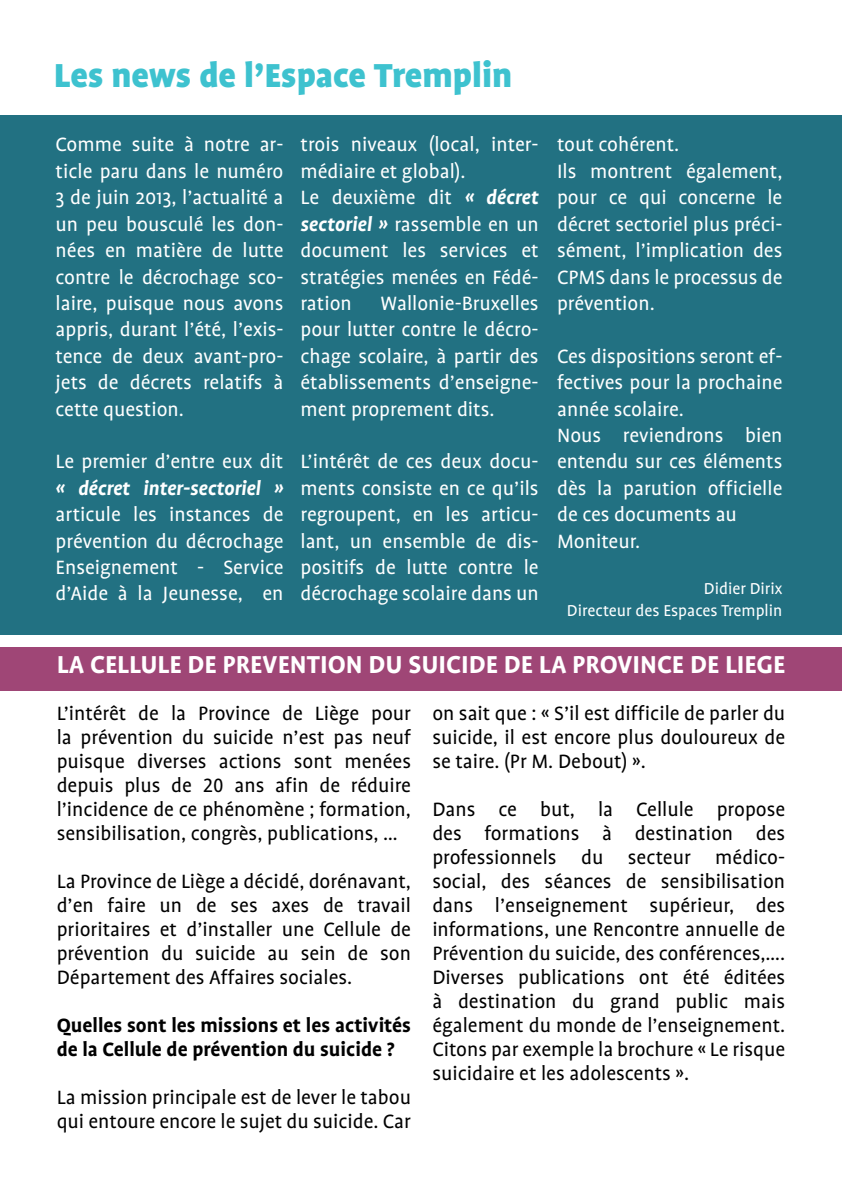
<style>
.page{position:relative;width:842px;height:1191px;background:#fff}
.page>*{position:absolute;margin:0;border:0;box-sizing:border-box;transform-origin:0 0}
.t1{font:900 38px "Profile OT";color:#3ec2cf}
.t2{font:700 28px "Profile OT";color:#fff}
.t3{font:22px/26.4px "Profile OT";color:#fff;text-align:justify}
.t4{font:22px/24px "Profile OT";color:#000;text-align:justify}
.t5{font:700 22px/24px "Profile OT";color:#000}
.t6{font:italic 700 22px "Profile OT";letter-spacing:-.005em;color:#fff}
.t7{font:18px/21.6px "Profile OT";color:#fff;text-align:right}
.s1{font-weight:700;font-style:italic}
</style>
<div class="page">
<div style="left:0;top:115px;width:842px;height:520px;background:#227182"></div>
<div style="left:0;top:646px;width:842px;height:44px;background:#9f4676"></div>
<h1 class="t1" style="left:54px;top:54px;width:460px">Les news de l’Espace Tremplin</h1>
<p class="t3" style="left:56px;top:132px;width:229px">Comme suite à notre ar&shy;ticle paru dans le numéro 3 de juin 2013, l’actualité a un peu bousculé les don&shy;nées en matière de lutte contre le décrochage sco&shy;laire, puisque nous avons appris, durant l’été, l’exis&shy;tence de deux avant-pro&shy;jets de décrets relatifs à cette question.</p>
<p class="t3" style="left:56px;top:449px;width:229px">Le premier d’entre eux dit</p>
<p class="t6" style="left:56px;top:476px;width:229px">« décret inter-sectoriel »</p>
<p class="t3" style="left:56px;top:502px;width:229px">articule les instances de prévention du décrochage Enseignement - Service d’Aide à la Jeunesse, en</p>
<p class="t3" style="left:300px;top:132px;width:240px;text-align:left">trois niveaux (local, inter&shy;médiaire et global).<br>Le deuxième dit <span class="s1">« décret sectoriel »</span> rassemble en un document les services et stratégies menées en Fédé&shy;ration</p>
<p class="t3" style="left:300px;top:290px;width:240px;text-indent:80px">Wallonie-Bruxelles pour lutter contre le décro&shy;chage scolaire, à partir des établissements d’enseigne&shy;ment proprement dits.</p>
<p class="t3" style="left:300px;top:449px;width:240px">L’intérêt de ces deux docu&shy;ments consiste en ce qu’ils regroupent, en les articu&shy;lant, un ensemble de dis&shy;positifs de lutte contre le décrochage scolaire dans un</p>
<p class="t3" style="left:557px;top:132px;width:227px;text-align:left">tout cohérent.<br>Ils montrent également, pour ce qui concerne le décret sectoriel plus préci&shy;sément, l’implication des<br>CPMS dans le processus de prévention.</p>
<p class="t3" style="left:557px;top:343px;width:227px;text-align:left">Ces dispositions seront ef&shy;fectives pour la prochaine année scolaire.<br>Nous reviendrons bien entendu sur ces éléments dès la parution officielle de ces documents au<br>Moniteur.</p>
<p class="t7" style="left:567px;top:578px;width:217px">Didier Dirix<br>Directeur des Espaces Tremplin</p>
<p class="t2" style="left:57px;top:648px;width:730px">LA CELLULE DE PREVENTION DU SUICIDE DE LA PROVINCE DE LIEGE</p>
<p class="t4" style="left:57px;top:702px;width:356px">L’intérêt de la Province de Liège pour la prévention du suicide n’est pas neuf puisque diverses actions sont menées depuis plus de 20 ans afin de réduire l’incidence de ce phénomène ; formation, sensibilisation, congrès, publications, …</p>
<p class="t4" style="left:57px;top:870px;width:356px">La Province de Liège a décidé, dorénavant, d’en faire un de ses axes de travail prioritaires et d’installer une Cellule de prévention du suicide au sein de son Département des Affaires sociales.</p>
<p class="t5" style="left:57px;top:1014px;width:356px">Quelles sont les missions et les activités de la Cellule de prévention du suicide ?</p>
<p class="t4" style="left:57px;top:1086px;width:356px">La mission principale est de lever le tabou qui entoure encore le sujet du suicide. Car</p>
<p class="t4" style="left:432px;top:702px;width:354px">on sait que : « S’il est difficile de parler du suicide, il est encore plus douloureux de se taire. (Pr M. Debout) ».</p>
<p class="t4" style="left:432px;top:798px;width:354px">Dans ce but, la Cellule propose des formations à destination des professionnels du secteur médico&shy;social, des séances de sensibilisation dans l’enseignement supérieur, des informations, une Rencontre annuelle de Prévention du suicide, des conférences,….<br>Diverses publications ont été éditées à destination du grand public mais également du monde de l’enseignement.<br>Citons par exemple la brochure « Le risque suicidaire et les adolescents ».</p>
</div>
